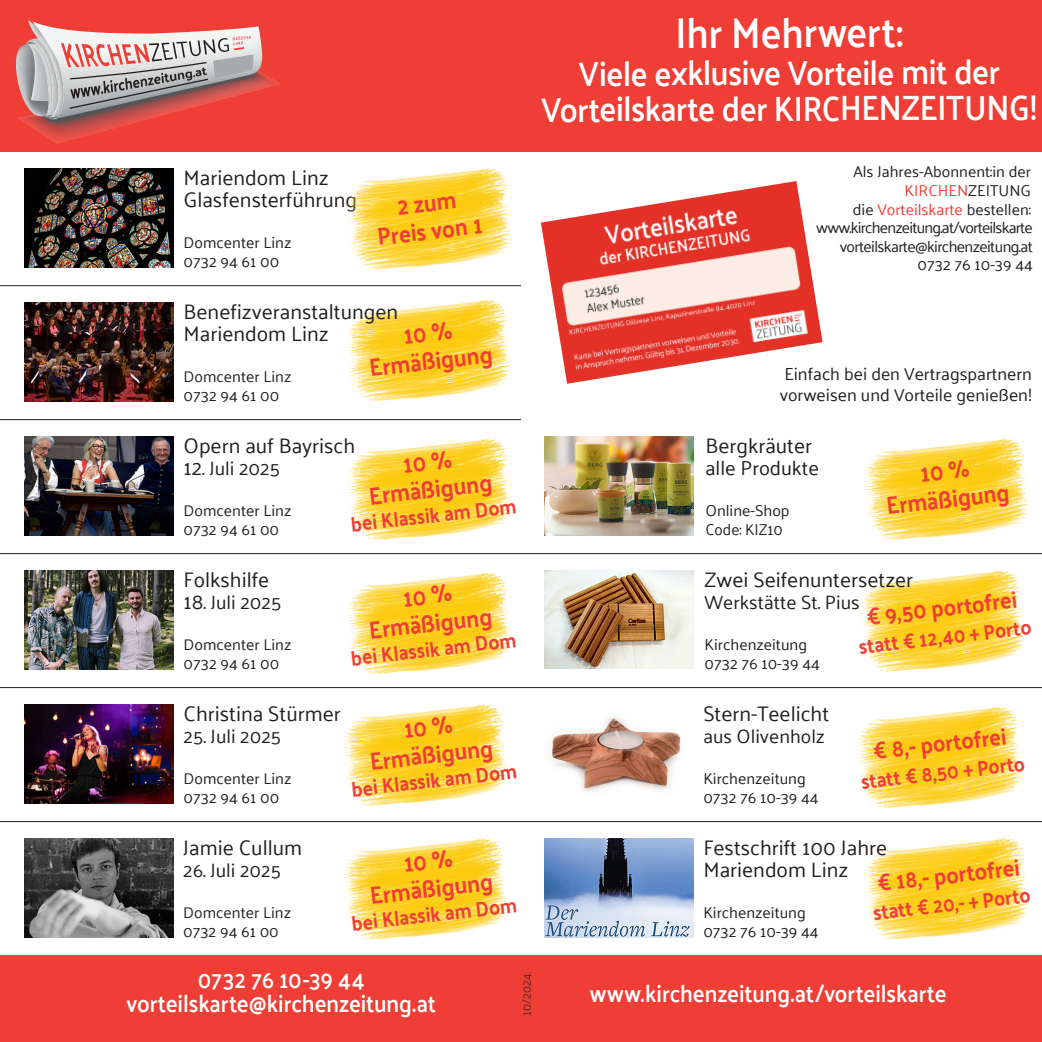
<style>
.page{position:relative;width:1042px;height:1042px;background:#fff}
.page>*{position:absolute;margin:0;border:0;box-sizing:border-box;transform-origin:0 0}
._13_Titel_Frutiger_Black{font:600 42.88px "Palanquin";letter-spacing:-.01em;color:#fff;scale:.9 1}
._13_Titel_Frutiger_Black-2{font:600 35px "Palanquin";letter-spacing:-.02em;color:#fff;scale:.9 1}
._13_Titel_Frutiger_Black-3{font:600 24.5px/24.5px "Palanquin";color:#fff;text-align:center;scale:.9 1}
._01-Preis-Flyer{font:700 24.5px "Palanquin";color:#ee3e35;scale:.9 1}
._01-Preis-Flyer-2{font:700 23.62px "Palanquin";color:#ee3e35;scale:.9 1}
.VorteileTitel{font:21px/21.7px "Palanquin";color:#231f20}
._01-Preis-Flyer-3{font:700 21px "Palanquin";color:#ee3e35;scale:.9 1}
.VorteileTitel-2{font:20.12px "Palanquin";color:#231f20}
.VorteileTitel-3{font:19.25px "Palanquin";color:#231f20}
.t1{font:17.5px "Palanquin";color:#231f20}
.VorteileTitel-4{font:15.75px/18.9px "Palanquin";color:#231f20}
.VorteileTitel-5{font:15.75px/18.9px "Palanquin";letter-spacing:-.05em;color:#231f20;text-align:right}
.t2{font:100 12.25px "Palanquin";letter-spacing:.02em;color:#231f20}
.s1{font-size:21px}
.s2{color:#ee3e35}
</style>
<div class="page">
<div style="left:0;top:0;width:1042px;height:151px;background:#ee3e35"></div>
<svg style="left:15px;top:20px;width:266px;height:124px"></svg>
<hr style="left:0;top:285px;width:521px;height:1px;background:#231f20">
<hr style="left:0;top:419px;width:521px;height:1px;background:#231f20">
<hr style="left:0;top:687px;width:1042px;height:1px;background:#231f20">
<hr style="left:0;top:821px;width:1042px;height:1px;background:#231f20">
<hr style="left:0;top:553px;width:1042px;height:1px;background:#231f20">
<div style="left:0;top:955px;width:1042px;height:87px;background:#ee3e35"></div>
<img style="left:541px;top:181px;width:281px;height:203px">
<img style="left:25px;top:704px;width:149px;height:100px">
<img style="left:343px;top:704px;width:165px;height:102px">
<img style="left:544px;top:437px;width:149px;height:99px">
<img style="left:864px;top:438px;width:165px;height:103px">
<img style="left:25px;top:169px;width:149px;height:99px">
<img style="left:347px;top:168px;width:165px;height:102px">
<img style="left:25px;top:570px;width:149px;height:100px">
<img style="left:347px;top:572px;width:165px;height:103px">
<img style="left:25px;top:303px;width:149px;height:99px">
<img style="left:346px;top:300px;width:166px;height:102px">
<img style="left:544px;top:570px;width:149px;height:99px">
<img style="left:860px;top:570px;width:165px;height:102px">
<img style="left:24px;top:838px;width:149px;height:100px">
<img style="left:343px;top:838px;width:165px;height:102px">
<img style="left:25px;top:437px;width:149px;height:99px">
<img style="left:347px;top:438px;width:165px;height:103px">
<img style="left:544px;top:838px;width:149px;height:100px">
<img style="left:864px;top:838px;width:165px;height:102px">
<img style="left:550px;top:716px;width:131px;height:76px">
<img style="left:857px;top:707px;width:166px;height:102px">
<svg style="left:404px;top:715px;width:49px;height:23px"></svg>
<svg style="left:921px;top:459px;width:48px;height:23px"></svg>
<svg style="left:404px;top:584px;width:48px;height:22px"></svg>
<svg style="left:404px;top:321px;width:48px;height:23px"></svg>
<svg style="left:404px;top:849px;width:49px;height:22px"></svg>
<svg style="left:404px;top:450px;width:48px;height:22px"></svg>
<svg style="left:877px;top:872px;width:52px;height:19px"></svg>
<svg style="left:873px;top:741px;width:42px;height:18px"></svg>
<p class="_13_Titel_Frutiger_Black" style="left:675px;top:8px;width:255px">Ihr Mehrwert:</p>
<p class="_13_Titel_Frutiger_Black-2" style="left:579px;top:52px;width:469px">Viele exklusive Vorteile mit der</p>
<p class="_13_Titel_Frutiger_Black-2" style="left:542px;top:88px;width:553px">Vorteilskarte der KIRCHENZEITUNG!</p>
<p class="VorteileTitel" style="left:184px;top:167px;width:175px">Mariendom Linz<br>Glasfensterführung</p>
<p class="VorteileTitel-4" style="left:184px;top:234px;width:109px">Domcenter Linz</p>
<p class="VorteileTitel-4" style="left:184px;top:252px;width:97px">0732 94 61 00</p>
<p class="_01-Preis-Flyer" style="left:396px;top:192px;width:67px;rotate:-7deg">2 zum</p>
<p class="_01-Preis-Flyer" style="left:376px;top:223px;width:119px;rotate:-7deg">Preis von 1</p>
<p class="VorteileTitel" style="left:184px;top:301px;width:216px">Benefizveranstaltungen<br>Mariendom Linz</p>
<p class="VorteileTitel-4" style="left:184px;top:367px;width:109px">Domcenter Linz</p>
<p class="VorteileTitel-4" style="left:184px;top:386px;width:97px">0732 94 61 00</p>
<p class="_01-Preis-Flyer" style="left:368px;top:354px;width:139px;rotate:-7deg">Ermäßigung</p>
<p class="VorteileTitel" style="left:184px;top:435px;width:173px">Opern auf Bayrisch</p>
<p class="VorteileTitel-3" style="left:184px;top:457px;width:98px"><span class="s1">12</span>. Juli 2025</p>
<p class="VorteileTitel-4" style="left:184px;top:501px;width:109px">Domcenter Linz<br>0732 94 61 00</p>
<p class="_01-Preis-Flyer" style="left:367px;top:483px;width:139px;rotate:-7deg">Ermäßigung</p>
<p class="_01-Preis-Flyer-3" style="left:349px;top:513px;width:186px;rotate:-7deg">bei Klassik am Dom</p>
<p class="VorteileTitel" style="left:184px;top:569px;width:87px">Folkshilfe</p>
<p class="VorteileTitel-3" style="left:184px;top:591px;width:99px"><span class="s1">18</span>. Juli 2025</p>
<p class="VorteileTitel-4" style="left:184px;top:635px;width:109px">Domcenter Linz<br>0732 94 61 00</p>
<p class="_01-Preis-Flyer" style="left:367px;top:617px;width:139px;rotate:-7deg">Ermäßigung</p>
<p class="_01-Preis-Flyer-3" style="left:349px;top:647px;width:186px;rotate:-7deg">bei Klassik am Dom</p>
<p class="VorteileTitel" style="left:184px;top:703px;width:159px">Christina Stürmer</p>
<p class="VorteileTitel-3" style="left:184px;top:725px;width:99px">25. Juli 2025</p>
<p class="VorteileTitel-4" style="left:184px;top:769px;width:109px">Domcenter Linz<br>0732 94 61 00</p>
<p class="_01-Preis-Flyer" style="left:368px;top:748px;width:139px;rotate:-7deg">Ermäßigung</p>
<p class="_01-Preis-Flyer-3" style="left:350px;top:778px;width:186px;rotate:-7deg">bei Klassik am Dom</p>
<p class="VorteileTitel" style="left:183px;top:837px;width:120px">Jamie Cullum</p>
<p class="VorteileTitel-3" style="left:183px;top:859px;width:99px">26. Juli 2025</p>
<p class="VorteileTitel-4" style="left:183px;top:903px;width:109px">Domcenter Linz<br>0732 94 61 00</p>
<p class="_01-Preis-Flyer" style="left:368px;top:882px;width:139px;rotate:-7deg">Ermäßigung</p>
<p class="_01-Preis-Flyer-3" style="left:350px;top:912px;width:186px;rotate:-7deg">bei Klassik am Dom</p>
<p class="_13_Titel_Frutiger_Black-3" style="left:127px;top:967px;width:345px">0732 76 10-39 44 vorteilskarte@kirchenzeitung.at</p>
<p class="t2" style="left:519px;top:1016px;width:44px;rotate:-90deg">10/2024</p>
<p class="VorteileTitel-4" style="left:853px;top:162px;width:179px;text-align:right">Als Jahres-Abonnent:in der<br><span class="s2">KIRCHEN</span>ZEITUNG</p>
<p class="VorteileTitel-4" style="left:853px;top:200px;width:180px">die <span class="s2">Vorteilskarte</span> bestellen:</p>
<p class="VorteileTitel-5" style="left:816px;top:218px;width:218px">www.kirchenzeitung.at/vorteilskarte vorteilskarte@kirchenzeitung.at</p>
<p class="VorteileTitel-4" style="left:917px;top:255px;width:117px">0732 76 10-39 44</p>
<p class="t1" style="left:784px;top:364px;width:249px">Einfach bei den Vertragspartnern</p>
<p class="t1" style="left:780px;top:385px;width:254px">vorweisen und Vorteile genießen!</p>
<p class="VorteileTitel" style="left:705px;top:435px;width:108px">Bergkräuter</p>
<p class="VorteileTitel-2" style="left:705px;top:456px;width:115px">alle Produkte</p>
<p class="VorteileTitel-4" style="left:705px;top:501px;width:86px">Online-Shop</p>
<p class="VorteileTitel-4" style="left:705px;top:520px;width:79px">Code: KIZ10</p>
<p class="_01-Preis-Flyer" style="left:885px;top:492px;width:139px;rotate:-7deg">Ermäßigung</p>
<p class="VorteileTitel" style="left:704px;top:569px;width:210px">Zwei Seifenuntersetzer</p>
<p class="VorteileTitel-3" style="left:704px;top:591px;width:157px">Werkstätte St. Pius</p>
<p class="VorteileTitel-4" style="left:704px;top:635px;width:117px">Kirchenzeitung<br>0732 76 10-39 44</p>
<p class="_01-Preis-Flyer-2" style="left:865px;top:602px;width:169px;rotate:-6deg">€ 9,50 portofrei</p>
<p class="_01-Preis-Flyer-3" style="left:857px;top:635px;width:194px;rotate:-7deg">statt € 12,40 + Porto</p>
<p class="VorteileTitel" style="left:703px;top:703px;width:127px">Stern-Teelicht</p>
<p class="VorteileTitel-3" style="left:703px;top:725px;width:123px">aus Olivenholz</p>
<p class="VorteileTitel-4" style="left:703px;top:769px;width:117px">Kirchenzeitung<br>0732 76 10-39 44</p>
<p class="_01-Preis-Flyer-2" style="left:919px;top:731px;width:97px;rotate:-6deg">portofrei</p>
<p class="_01-Preis-Flyer-3" style="left:860px;top:770px;width:184px;rotate:-7deg">statt € 8,50 + Porto</p>
<p class="VorteileTitel" style="left:703px;top:837px;width:185px">Festschrift 100 Jahre<br>Mariendom Linz</p>
<p class="VorteileTitel-4" style="left:703px;top:903px;width:117px">Kirchenzeitung<br>0732 76 10-39 44</p>
<p class="_01-Preis-Flyer-2" style="left:932px;top:862px;width:97px;rotate:-6deg">portofrei</p>
<p class="_01-Preis-Flyer-3" style="left:871px;top:901px;width:177px;rotate:-7deg">statt € 20,- + Porto</p>
<p class="_13_Titel_Frutiger_Black-3" style="left:590px;top:981px;width:398px">www.kirchenzeitung.at/vorteilskarte</p>
</div>
